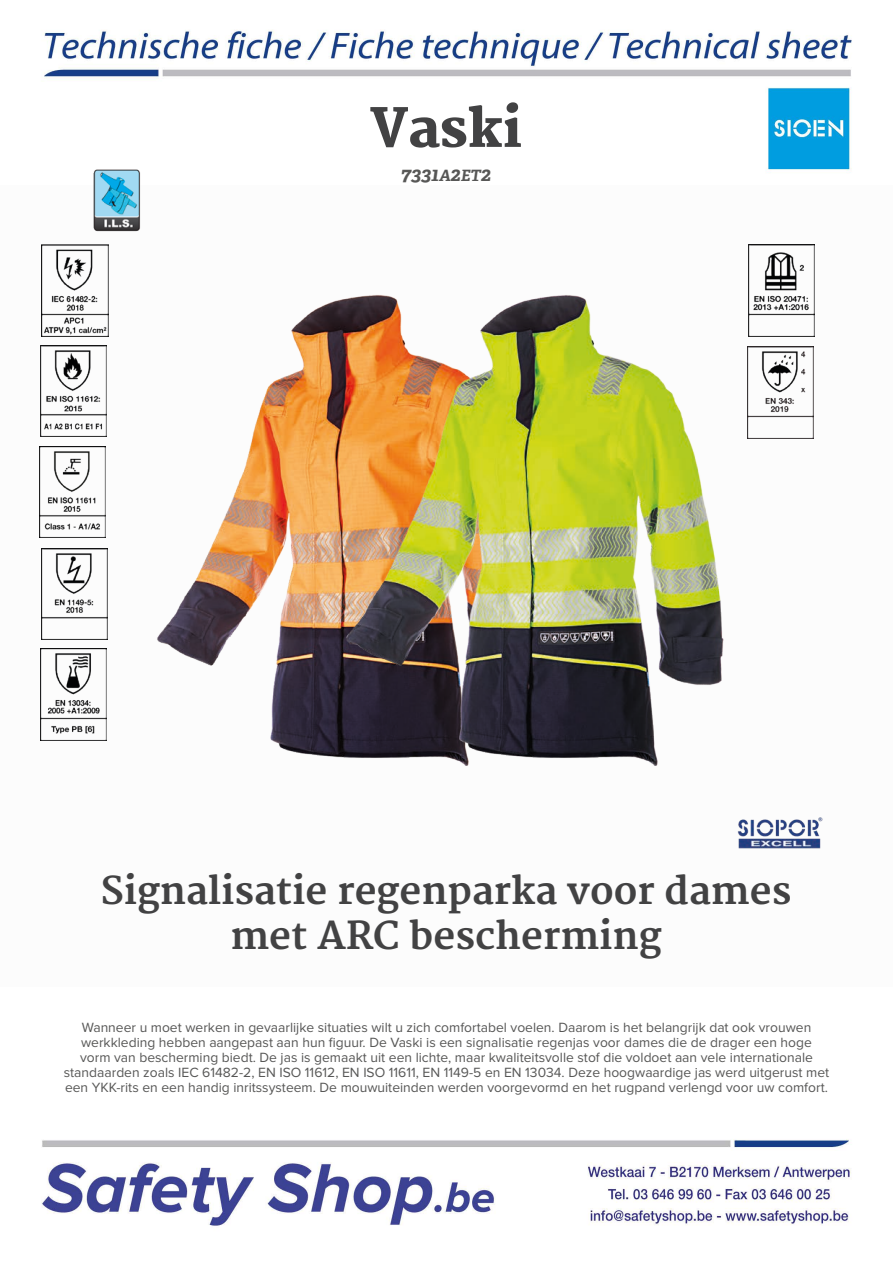
<style>
.page{position:relative;width:893px;height:1263px;background:#fff}
.page>*{position:absolute;margin:0;border:0;box-sizing:border-box;transform-origin:0 0}
.t1{font:800 52.5px "Merriweather";color:#424243}
.t2{font:700 37.5px/45px "Merriweather";color:#424243;text-align:center}
.t3{font:italic 700 19.5px "Adelle PE";color:#575756}
.t4{font:13.8px/15px "Proxima Nova";color:#575756;text-align:center}
.s1{font-size:15.6px}
</style>
<div class="page">
<img style="left:41px;top:30px;width:811px;height:1196px">
<div style="left:0;top:185px;width:893px;height:802px;background:#fcfcfc"></div>
<img style="left:91px;top:165px;width:52px;height:67px">
<img style="left:783px;top:817px;width:40px;height:32px">
<img style="left:42px;top:245px;width:66px;height:91px">
<img style="left:41px;top:345px;width:66px;height:92px">
<img style="left:40px;top:446px;width:66px;height:91px">
<img style="left:42px;top:548px;width:66px;height:91px">
<img style="left:40px;top:649px;width:67px;height:91px">
<img style="left:783px;top:245px;width:31px;height:91px">
<img style="left:783px;top:347px;width:30px;height:91px">
<img style="left:110px;top:170px;width:188px;height:583px">
<img style="left:298px;top:170px;width:485px;height:679px">
<h1 class="t1" style="left:370px;top:98px;width:153px">Vaski</h1>
<h3 class="t3" style="left:401px;top:160px;width:91px">7331<span class="s1">A</span>2<span class="s1">ET</span>2</h3>
<h2 class="t2" style="left:100px;top:869px;width:692px">Signalisatie regenparka voor dames met ARC bescherming</h2>
<p class="t4" style="left:64px;top:1020px;width:767px">Wanneer u moet werken in gevaarlijke situaties wilt u zich comfortabel voelen. Daarom is het belangrijk dat ook vrouwen werkkleding hebben aangepast aan hun figuur. De Vaski is een signalisatie regenjas voor dames die de drager een hoge<br>vorm van bescherming biedt. De jas is gemaakt uit een lichte, maar kwaliteitsvolle stof die voldoet aan vele internationale standaarden zoals IEC 61482-2, EN ISO 11612, EN ISO 11611, EN 1149-5 en EN 13034. Deze hoogwaardige jas werd uitgerust met een YKK-rits en een handig inritssysteem. De mouwuiteinden werden voorgevormd en het rugpand verlengd voor uw comfort.</p>
</div>
